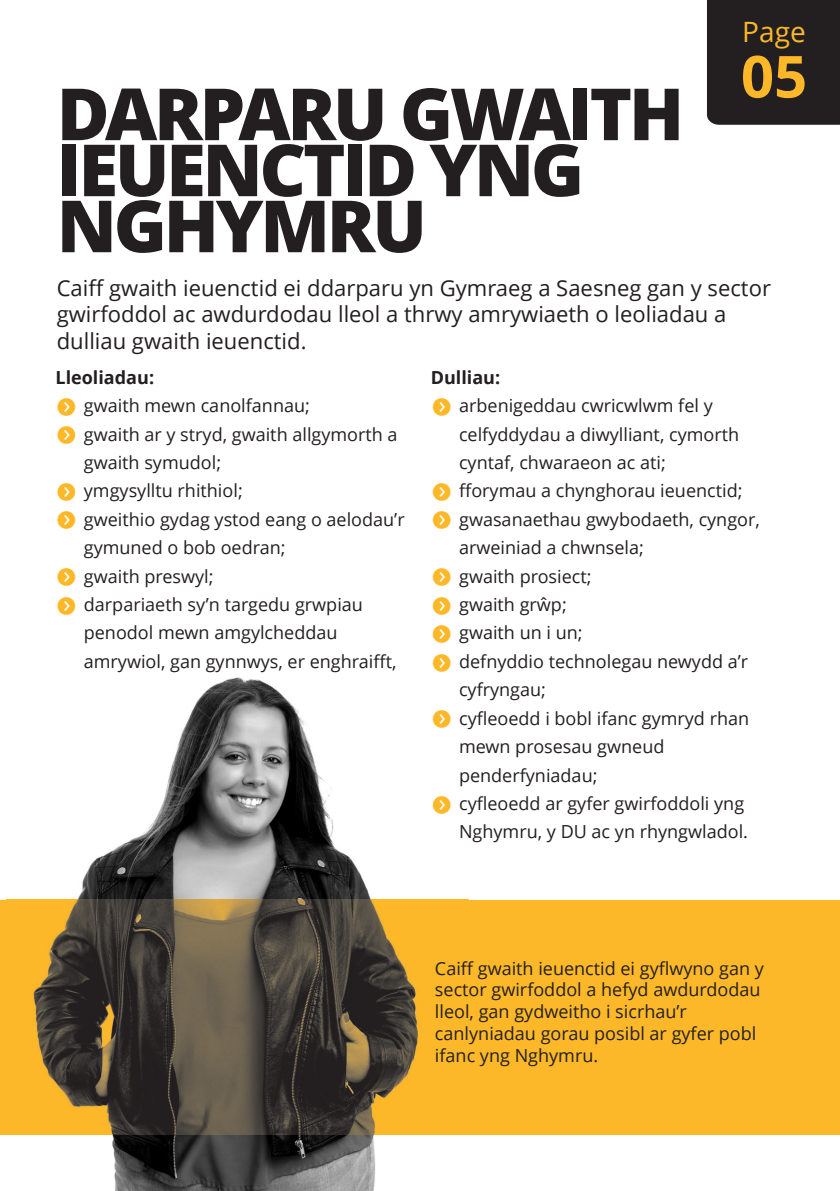
<style>
.page{position:relative;width:840px;height:1191px;background:#fff}
.page>*{position:absolute;margin:0;border:0;box-sizing:border-box;transform-origin:0 0}
.t1{font:800 72px/56px "Open Sans";letter-spacing:-.045em;color:#231f20}
.t2{font:700 58px "Open Sans";color:#fcb828}
.t3{font:28px "Open Sans";color:#fcb828}
.t4{font:22px/26.6px "Open Sans";color:#231f20}
.t5{font:18px/28.4px "Open Sans";color:#231f20}
.t6{font:700 18px "Open Sans";color:#231f20}
.s1{font-family:"Button Bonus Circle Negative";font-size:22px;color:#fcb828}
</style>
<div class="page">
<div style="left:707px;top:0;width:132px;height:125px;background:#231f20"></div>
<img style="left:7px;top:677px;width:423px;height:514px">
<div style="left:0;top:900px;width:839px;height:234px;background:#fcb828"></div>
<img style="left:33px;top:900px;width:385px;height:234px">
<p class="t3" style="left:741px;top:12px;width:65px">Page</p>
<p class="t2" style="left:740px;top:36px;width:68px">05</p>
<p class="t1" style="left:57px;top:84px;width:628px">DARPARU GWAITH<br>IEUENCTID YNG<br>NGHYMRU</p>
<p class="t4" style="left:57px;top:274px;width:715px">Caiff gwaith ieuenctid ei ddarparu yn Gymraeg a Saesneg gan y sector gwirfoddol ac awdurdodau lleol a thrwy amrywiaeth o leoliadau a dulliau gwaith ieuenctid.</p>
<p class="t6" style="left:55px;top:364px;width:100px">Lleoliadau:</p>
<p class="t5" style="left:55px;top:391px;width:256px"><span class="s1">f</span> gwaith mewn canolfannau;</p>
<p class="t5" style="left:84px;top:419px;width:315px;text-indent:-28px"><span class="s1">f</span> gwaith ar y stryd, gwaith allgymorth a gwaith symudol;</p>
<p class="t5" style="left:55px;top:476px;width:189px"><span class="s1">f</span> ymgysylltu rhithiol;</p>
<p class="t5" style="left:84px;top:504px;width:322px;text-indent:-28px"><span class="s1">f</span> gweithio gydag ystod eang o aelodau’r gymuned o bob oedran;</p>
<p class="t5" style="left:55px;top:561px;width:159px"><span class="s1">f</span> gwaith preswyl;</p>
<p class="t5" style="left:84px;top:590px;width:314px;text-indent:-28px"><span class="s1">f</span> darpariaeth sy’n targedu grwpiau penodol mewn amgylcheddau amrywiol, gan gynnwys, er enghraifft,</p>
<p class="t6" style="left:430px;top:364px;width:71px">Dulliau:</p>
<p class="t5" style="left:459px;top:391px;width:281px;text-indent:-28px"><span class="s1">f</span> arbenigeddau cwricwlwm fel y celfyddydau a diwylliant, cymorth cyntaf, chwaraeon ac ati;</p>
<p class="t5" style="left:430px;top:476px;width:313px"><span class="s1">f</span> fforymau a chynghorau ieuenctid;</p>
<p class="t5" style="left:459px;top:504px;width:302px;text-indent:-28px"><span class="s1">f</span> gwasanaethau gwybodaeth, cyngor, arweiniad a chwnsela;</p>
<p class="t5" style="left:430px;top:561px;width:162px"><span class="s1">f</span> gwaith prosiect;</p>
<p class="t5" style="left:430px;top:590px;width:137px"><span class="s1">f</span> gwaith grŵp;</p>
<p class="t5" style="left:430px;top:618px;width:153px"><span class="s1">f</span> gwaith un i un;</p>
<p class="t5" style="left:459px;top:646px;width:290px;text-indent:-28px"><span class="s1">f</span> defnyddio technolegau newydd a’r cyfryngau;</p>
<p class="t5" style="left:459px;top:703px;width:291px;text-indent:-28px"><span class="s1">f</span> cyfleoedd i bobl ifanc gymryd rhan mewn prosesau gwneud penderfyniadau;</p>
<p class="t5" style="left:430px;top:788px;width:318px;text-align:right"><span class="s1">f</span> cyfleoedd ar gyfer gwirfoddoli yng<br>Nghymru, y DU ac yn rhyngwladol.</p>
<p class="t5" style="left:434px;top:956px;width:330px;line-height:21.8px">Caiff gwaith ieuenctid ei gyflwyno gan y sector gwirfoddol a hefyd awdurdodau lleol, gan gydweitho i sicrhau’r canlyniadau gorau posibl ar gyfer pobl ifanc yng Nghymru.</p>
</div>
